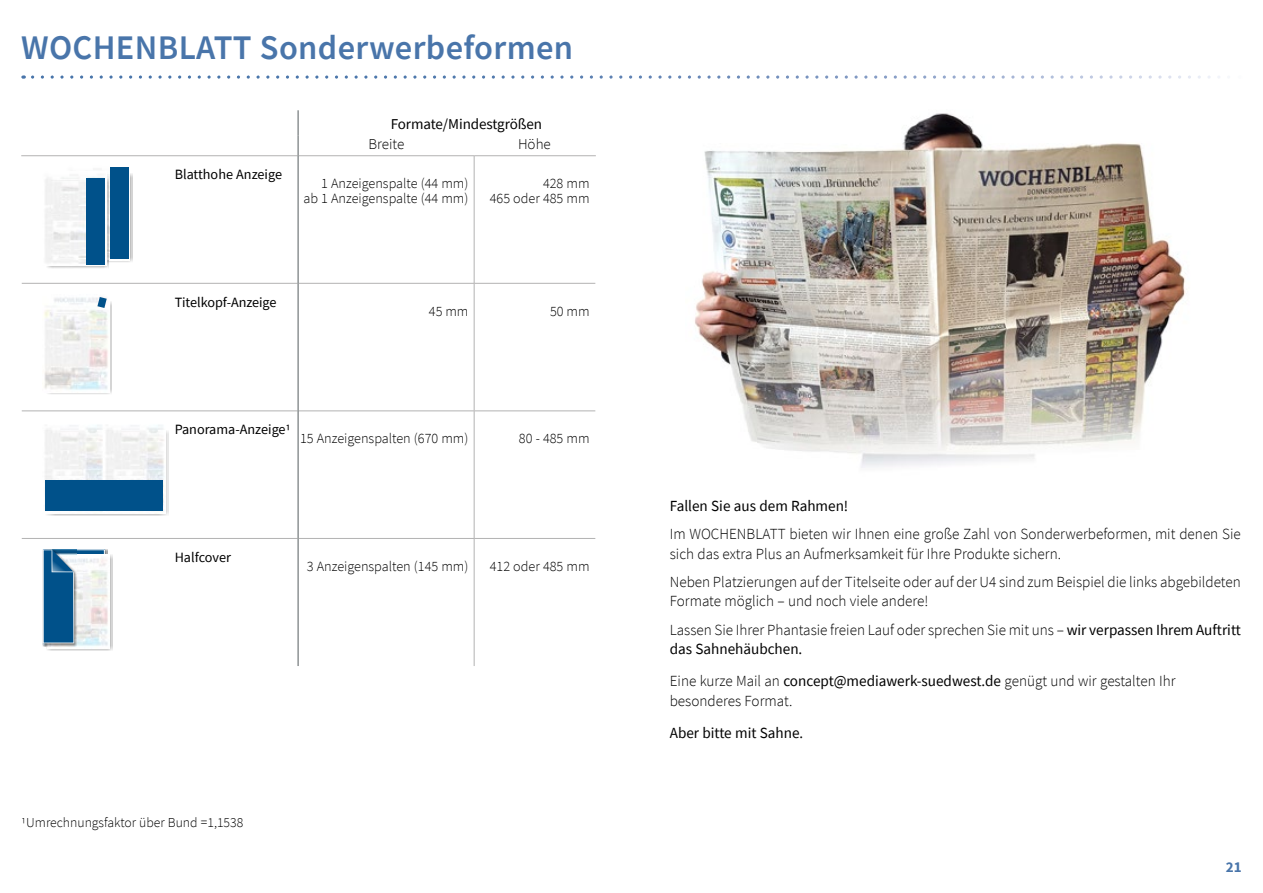
<style>
.page{position:relative;width:1263px;height:893px;background:#fff}
.page>*{position:absolute;margin:0;border:0;box-sizing:border-box;transform-origin:0 0}
.t1{font:600 34.5px "Source Sans Pro";letter-spacing:.01em;color:#4975aa}
.t2{font:300 15.45px/19.5px "Source Sans Pro";color:#000}
.t3{font:15.45px "Source Sans Pro";color:#000}
.t4{font:15px "Source Sans Pro";letter-spacing:-.005em;color:#000}
.t5{font:300 15px "Source Sans Pro";color:#000}
.t6{font:700 15px "Source Sans Pro";color:#4975aa}
.t7{font:300 14.25px/15px "Source Sans Pro";color:#000;text-align:right}
.t8{font:14.25px "Source Sans Pro";letter-spacing:-.005em;color:#000}
.t9{font:300 13.65px "Source Sans Pro";color:#000}
.s1{font-weight:400}
.s2{font-size:15px}
</style>
<div class="page">
<img style="left:695px;top:113px;width:491px;height:355px">
<svg style="left:33px;top:75px;width:1187px;height:4px"></svg>
<svg style="left:22px;top:156px;width:573px;height:127px"></svg>
<svg style="left:22px;top:284px;width:573px;height:382px"></svg>
<hr style="left:22px;top:283px;width:147px;height:1px;background:#b3b2b2">
<hr style="left:474px;top:283px;width:121px;height:1px;background:#b3b2b2">
<hr style="left:22px;top:411px;width:147px;height:1px;background:#b3b2b2">
<hr style="left:474px;top:411px;width:121px;height:1px;background:#b3b2b2">
<hr style="left:22px;top:538px;width:147px;height:1px;background:#b3b2b2">
<hr style="left:474px;top:538px;width:121px;height:1px;background:#b3b2b2">
<hr style="left:474px;top:156px;width:1px;height:127px;background:#b3b2b2">
<hr style="left:474px;top:284px;width:1px;height:127px;background:#b3b2b2">
<hr style="left:474px;top:411px;width:1px;height:127px;background:#b3b2b2">
<hr style="left:474px;top:539px;width:1px;height:127px;background:#b3b2b2">
<hr style="left:299px;top:283px;width:175px;height:1px;background:#b3b2b2">
<hr style="left:299px;top:411px;width:175px;height:1px;background:#b3b2b2">
<hr style="left:299px;top:538px;width:175px;height:1px;background:#b3b2b2">
<hr style="left:169px;top:283px;width:129px;height:1px;background:#b3b2b2">
<hr style="left:169px;top:411px;width:129px;height:1px;background:#b3b2b2">
<hr style="left:169px;top:538px;width:129px;height:1px;background:#b3b2b2">
<svg style="left:21px;top:110px;width:575px;height:46px"></svg>
<hr style="left:298px;top:156px;width:1px;height:127px;background:#616869">
<hr style="left:298px;top:283px;width:1px;height:128px;background:#616869">
<hr style="left:298px;top:411px;width:1px;height:127px;background:#616869">
<hr style="left:298px;top:538px;width:1px;height:128px;background:#616869">
<img style="left:47px;top:301px;width:65px;height:94px">
<img style="left:43px;top:294px;width:66px;height:99px">
<svg style="left:97px;top:297px;width:10px;height:11px"></svg>
<img style="left:109px;top:173px;width:23px;height:90px">
<img style="left:66px;top:166px;width:64px;height:94px">
<div style="left:110px;top:167px;width:18px;height:92px;background:#00518a"></div>
<img style="left:47px;top:179px;width:62px;height:89px">
<img style="left:42px;top:171px;width:64px;height:95px">
<div style="left:86px;top:178px;width:19px;height:86px;background:#00518a"></div>
<img style="left:46px;top:555px;width:67px;height:95px">
<img style="left:47px;top:555px;width:63px;height:93px">
<img style="left:43px;top:550px;width:34px;height:96px">
<svg style="left:43px;top:550px;width:31px;height:93px"></svg>
<img style="left:46px;top:430px;width:123px;height:85px">
<img style="left:43px;top:422px;width:122px;height:92px">
<div style="left:45px;top:480px;width:118px;height:31px;background:#00518a"></div>
<h1 class="t1" style="left:21px;top:25px;width:553px">WOCHENBLATT Sonderwerbeformen</h1>
<p class="t8" style="left:175px;top:165px;width:109px">Blatthohe Anzeige</p>
<p class="t4" style="left:391px;top:114px;width:153px">Formate/Mindestgrößen</p>
<p class="t5" style="left:368px;top:135px;width:37px">Breite</p>
<p class="t5" style="left:518px;top:135px;width:34px">Höhe</p>
<p class="t7" style="left:303px;top:176px;width:166px">1 Anzeigenspalte (44 mm) ab 1 Anzeigenspalte (44 mm)</p>
<p class="t7" style="left:490px;top:176px;width:101px">428 mm<br>465 oder 485 mm</p>
<p class="t8" style="left:175px;top:293px;width:103px">Titelkopf-Anzeige</p>
<p class="t7" style="left:429px;top:304px;width:41px">45 mm</p>
<p class="t7" style="left:550px;top:304px;width:41px">50 mm</p>
<p class="t8" style="left:175px;top:420px;width:118px">Panorama-Anzeige1</p>
<p class="t7" style="left:300px;top:431px;width:170px">15 Anzeigenspalten (670 mm)</p>
<p class="t7" style="left:519px;top:431px;width:72px">80 - 485 mm</p>
<p class="t8" style="left:175px;top:548px;width:58px">Halfcover</p>
<p class="t7" style="left:307px;top:559px;width:163px">3 Anzeigenspalten (145 mm)</p>
<p class="t7" style="left:490px;top:559px;width:101px">412 oder 485 mm</p>
<p class="t9" style="left:21px;top:814px;width:224px">1Umrechnungsfaktor über Bund =1,1538</p>
<p class="t3" style="left:670px;top:496px;width:180px">Fallen Sie aus dem Rahmen!</p>
<p class="t2" style="left:670px;top:525px;width:573px">Im WOCHENBLATT bieten wir Ihnen eine große Zahl von Sonderwerbeformen, mit denen Sie sich das extra Plus an Aufmerksamkeit für Ihre Produkte sichern.</p>
<p class="t2" style="left:670px;top:572px;width:573px">Neben Platzierungen auf der Titelseite oder auf der U4 sind zum Beispiel die links abgebildeten<br>Formate möglich – und noch viele andere!</p>
<p class="t2" style="left:670px;top:620px;width:573px">Lassen Sie Ihrer Phantasie freien Lauf oder sprechen Sie mit uns – <span class="s1">wir verpassen Ihrem Auftritt das Sahnehäubchen.</span></p>
<p class="t2" style="left:670px;top:671px;width:507px">Eine kurze Mail an <span class="s1">concept@mediawerk-suedwest.de</span> genügt und wir gestalten Ihr besonderes Format.</p>
<p class="t3" style="left:670px;top:723px;width:135px">Aber bitte mit Sahne<span class="s2">.</span></p>
<p class="t6" style="left:1226px;top:857px;width:17px">21</p>
</div>
